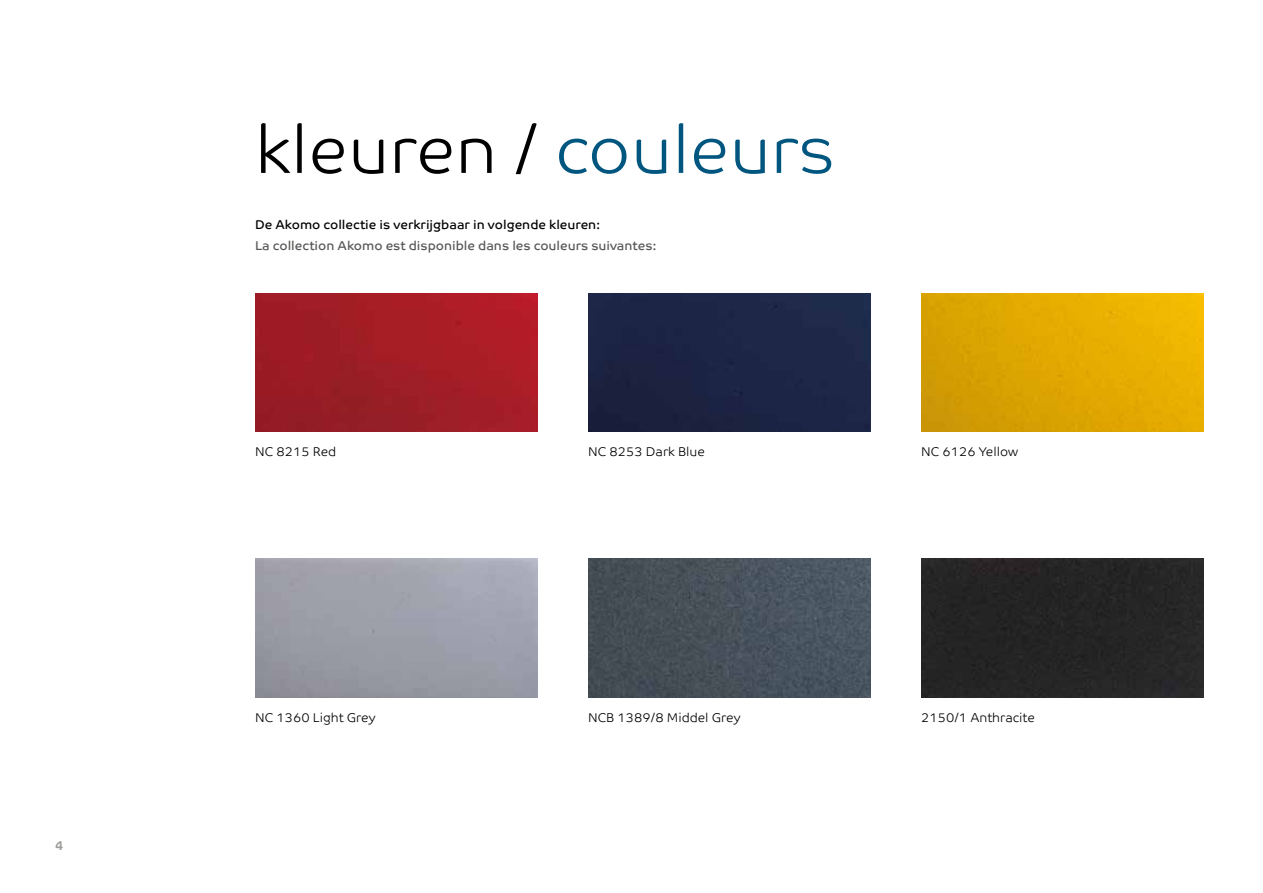
<style>
.page{position:relative;width:1263px;height:893px;background:#fff}
.page>*{position:absolute;margin:0;border:0;box-sizing:border-box;transform-origin:0 0}
.t1{font:300 67.5px "Co Text";color:#000}
.t2{font:300 12.75px "Co Text";color:#000}
.t3{font:12.75px "Co Text";color:#575756}
.t4{font:12.75px "Co Text";color:#000}
.t5{font:700 12.75px "Co Text";color:#9d9d9c}
.s1{color:#00567f}
</style>
<div class="page">
<img style="left:255px;top:293px;width:282px;height:139px">
<img style="left:588px;top:293px;width:282px;height:139px">
<img style="left:588px;top:559px;width:282px;height:138px">
<img style="left:921px;top:293px;width:282px;height:139px">
<div style="left:921px;top:559px;width:282px;height:138px;background:#252525"></div>
<p class="t5" style="left:55px;top:841px;width:10px">4</p>
<h1 class="t1" style="left:255px;top:121px;width:582px">kleuren / <span class="s1">couleurs</span></h1>
<p class="t4" style="left:255px;top:219px;width:346px">De Akomo collectie is verkrijgbaar in volgende kleuren:</p>
<p class="t3" style="left:255px;top:240px;width:403px">La collection Akomo est disponible dans les couleurs suivantes:</p>
<p class="t2" style="left:255px;top:446px;width:83px">NC 8215 Red</p>
<p class="t2" style="left:588px;top:446px;width:118px">NC 8253 Dark Blue</p>
<p class="t2" style="left:921px;top:446px;width:99px">NC 6126 Yellow</p>
<p class="t2" style="left:255px;top:712px;width:122px">NC 1360 Light Grey</p>
<p class="t2" style="left:588px;top:712px;width:154px">NCB 1389/8 Middel Grey</p>
<p class="t2" style="left:921px;top:712px;width:115px">2150/1 Anthracite</p>
</div>
